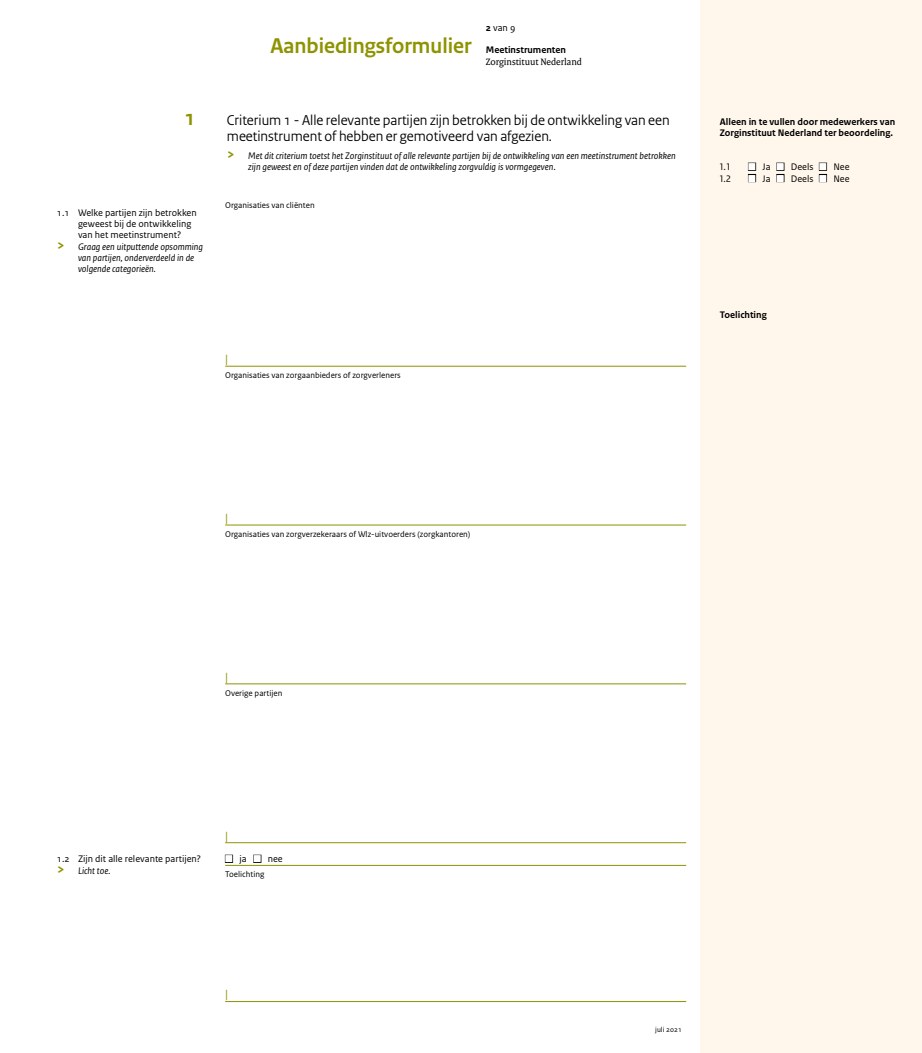
<style>
.page{position:relative;width:922px;height:1053px;background:#fff}
.page>*{position:absolute;margin:0;border:0;box-sizing:border-box;transform-origin:0 0}
.t1{font:700 22.5px "Rijksoverheid Sans Heading";color:#8e9300}
.t2{font:15px/16.2px "Rijksoverheid Sans Heading";color:#000}
.t3{font:12.5px "Rijksoverheid Sans Text";color:#8e9300}
.t4{font:italic 10px/11.4px "Rijksoverheid Sans Text";color:#000}
.t5{font:10px/11.4px "Rijksoverheid Sans Text";color:#000}
.t6{font:700 10px/11.4px "Rijksoverheid Sans Text";color:#000}
.t7{font:10px "Rijksoverheid Serif";color:#000}
.t8{font:8.75px "Rijksoverheid Sans Text";color:#000}
.t9{font:7.5px "Rijksoverheid Sans Text";color:#000}
.s1{font-weight:700}
.s2{font-weight:700;font-style:normal;font-size:15px;color:#8e9300}
.s3{font-style:normal}
.s4{font-weight:700;font-size:15px;color:#8e9300}
.s5{font-style:italic}
</style>
<div class="page">
<div style="left:700px;top:0;width:221px;height:1052px;background:#fff7eb"></div>
<hr style="left:225px;top:366px;width:461px;height:1px;background:#8e9300">
<hr style="left:225px;top:524px;width:461px;height:1px;background:#8e9300">
<hr style="left:225px;top:683px;width:461px;height:1px;background:#8e9300">
<hr style="left:225px;top:842px;width:461px;height:1px;background:#8e9300">
<hr style="left:225px;top:865px;width:461px;height:1px;background:#8e9300">
<hr style="left:225px;top:1001px;width:461px;height:1px;background:#8e9300">
<h1 class="t1" style="left:270px;top:33px;width:203px">Aanbiedingsformulier</h1>
<p class="t5" style="left:485px;top:22px;width:31px"><span class="s1">2</span> van 9</p>
<p class="t6" style="left:485px;top:45px;width:82px">Meetinstrumenten</p>
<p class="t7" style="left:485px;top:56px;width:98px">Zorginstituut Nederland</p>
<h1 class="t1" style="left:184px;top:105px;width:13px">1</h1>
<h2 class="t2" style="left:227px;top:112px;width:444px">Criterium 1 - Alle relevante partijen zijn betrokken bij de ontwikkeling van een meetinstrument of hebben er gemotiveerd van afgezien.</h2>
<p class="t4" style="left:248px;top:150px;width:429px;text-indent:-21px"><span class="s2">&gt;</span> Met dit criterium toetst het Zorginstituut of alle relevante partijen bij de ontwikkeling van een meetinstrument betrokken zijn geweest en of deze partijen vinden dat de ontwikkeling zorgvuldig is vormgegeven<span class="s3">.</span></p>
<p class="t5" style="left:57px;top:207px;width:141px">1.1 Welke partijen zijn betrokken</p>
<p class="t5" style="left:78px;top:218px;width:115px">geweest bij de ontwikkeling</p>
<p class="t5" style="left:78px;top:229px;width:105px">van het meetinstrument?</p>
<p class="t4" style="left:57px;top:241px;width:148px"><span class="s2">&gt;</span> Graag een uitputtende opsomming</p>
<p class="t4" style="left:78px;top:252px;width:118px">van partijen, onderverdeeld in de</p>
<p class="t4" style="left:78px;top:263px;width:79px">volgende categorieën.</p>
<p class="t8" style="left:225px;top:200px;width:91px">Organisaties van cliënten</p>
<p class="t3" style="left:225px;top:352px;width:5px">|</p>
<p class="t8" style="left:225px;top:370px;width:177px">Organisaties van zorgaanbieders of zorgverleners</p>
<p class="t6" style="left:719px;top:116px;width:177px">Alleen in te vullen door medewerkers van<br>Zorginstituut Nederland ter beoordeling.</p>
<p class="t5" style="left:719px;top:161px;width:13px">1.1</p>
<p class="t5" style="left:748px;top:161px;width:103px">■ Ja ■ Deels ■ Nee</p>
<p class="t5" style="left:719px;top:173px;width:13px">1.2</p>
<p class="t5" style="left:748px;top:173px;width:103px">■ Ja ■ Deels ■ Nee</p>
<p class="t6" style="left:719px;top:309px;width:48px">Toelichting</p>
<p class="t3" style="left:225px;top:510px;width:5px">|</p>
<p class="t8" style="left:225px;top:529px;width:247px">Organisaties van zorgverzekeraars of Wlz-uitvoerders (zorgkantoren)</p>
<p class="t3" style="left:225px;top:669px;width:5px">|</p>
<p class="t8" style="left:225px;top:688px;width:59px">Overige partijen</p>
<p class="t5" style="left:57px;top:853px;width:146px">1.2 Zijn dit alle relevante partijen? <span class="s4">&gt;</span> <span class="s5">Licht toe.</span></p>
<p class="t3" style="left:225px;top:828px;width:5px">|</p>
<p class="t5" style="left:225px;top:853px;width:59px">■ ja ■ nee</p>
<p class="t8" style="left:225px;top:869px;width:41px">Toelichting</p>
<p class="t3" style="left:225px;top:987px;width:5px">|</p>
<p class="t9" style="left:655px;top:1025px;width:28px">juli 2021</p>
</div>
